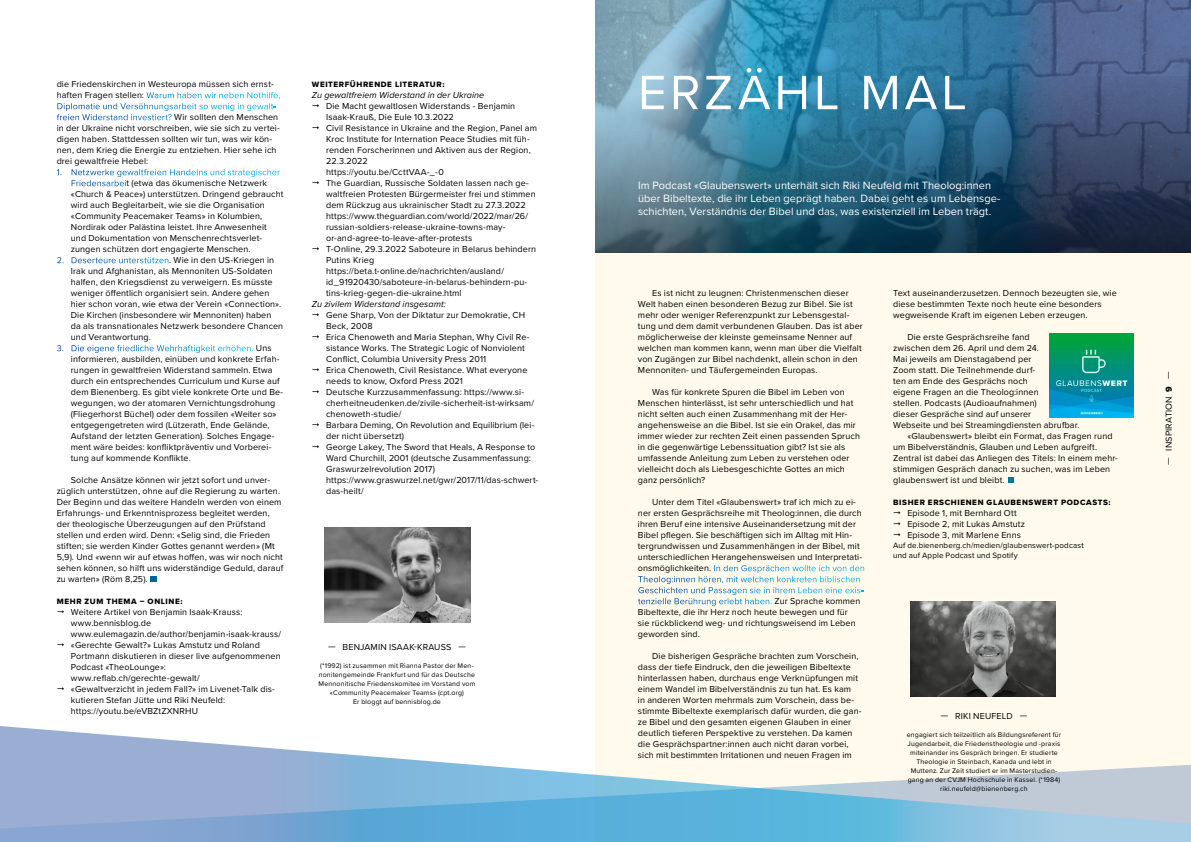
<style>
.page{position:relative;width:1191px;height:842px;background:#fff}
.page>*{position:absolute;margin:0;border:0;box-sizing:border-box;transform-origin:0 0}
.t1{font:50px "Proxima Nova";letter-spacing:.075em;color:#fff}
.t2{font:11px/13px "Proxima Nova";letter-spacing:.005em;color:#fff}
.t3{font:9px/11px "Proxima Nova";letter-spacing:.01em;color:#000}
.t4{font:italic 9px "Proxima Nova";letter-spacing:.005em;color:#000}
.t5{font:8px "Proxima Nova Extrabld";letter-spacing:.075em;color:#000}
.t6{font:8px/10px "Proxima Nova";letter-spacing:.015em;color:#000}
.t7{font:7px/9px "Proxima Nova";letter-spacing:.02em;color:#000;text-align:center}
.s1{color:#fff}
.s2{font-family:"Proxima Nova Extrabld"}
</style>
<div class="page">
<div style="left:595px;top:252px;width:596px;height:590px;background:#fffaec"></div>
<svg style="left:0;top:726px;width:1191px;height:116px"></svg>
<svg style="left:595px;top:0;width:596px;height:76px;background:#4983a8"></svg>
<svg style="left:595px;top:76px;width:596px;height:176px;background:#36627d"></svg>
<img style="left:324px;top:527px;width:146px;height:95px">
<img style="left:910px;top:602px;width:145px;height:94px">
<img style="left:1050px;top:334px;width:83px;height:83px">
<p class="t3" style="left:57px;top:78px;width:225px">die Friedenskirchen in Westeuropa müssen sich ernst&shy;haften Fragen stellen: <span class="s1">Warum haben wir neben Nothilfe, Diplomatie und Versöhnungsarbeit so wenig in gewalt&shy;freien Widerstand investiert?</span> Wir sollten den Menschen in der Ukraine nicht vorschreiben, wie sie sich zu vertei&shy;digen haben. Stattdessen sollten wir tun, was wir kön&shy;nen, dem Krieg die Energie zu entziehen. Hier sehe ich drei gewaltfreie Hebel:</p>
<p class="t3" style="left:71px;top:166px;width:214px;text-indent:-14px"><span class="s1">1. Netzwerke gewaltfreien Handelns und strategischer Friedensarbei</span>t (etwa das ökumenische Netzwerk «Church &amp; Peace») unterstützen. Dringend gebraucht wird auch Begleitarbeit, wie sie die Organisation «Community Peacemaker Teams» in Kolumbien, Nordirak oder Palästina leistet. Ihre Anwesenheit und Dokumentation von Menschenrechtsverlet&shy;zungen schützen dort engagierte Menschen.</p>
<p class="t3" style="left:71px;top:254px;width:214px;text-indent:-14px"><span class="s1">2. Deserteure unterstützen</span>. Wie in den US-Kriegen in Irak und Afghanistan, als Mennoniten US-Soldaten halfen, den Kriegsdienst zu verweigern. Es müsste weniger öffentlich organisiert sein. Andere gehen hier schon voran, wie etwa der Verein «Connection».<br>Die Kirchen (insbesondere wir Mennoniten) haben da als transnationales Netzwerk besondere Chancen und Verantwortung.</p>
<p class="t3" style="left:71px;top:342px;width:214px;text-indent:-14px"><span class="s1">3. Die eigene friedliche Wehrhaftigkeit erhöhen.</span> Uns informieren, ausbilden, einüben und konkrete Erfah&shy;rungen in gewaltfreien Widerstand sammeln. Etwa durch ein entsprechendes Curriculum und Kurse auf dem Bienenberg. Es gibt viele konkrete Orte und Be&shy;wegungen, wo der atomaren Vernichtungsdrohung (Fliegerhorst Büchel) oder dem fossilen «Weiter so» entgegengetreten wird (Lützerath, Ende Gelände, Aufstand der letzten Generation). Solches Engage&shy;ment wäre beides: konfliktpräventiv und Vorberei&shy;tung auf kommende Konflikte.</p>
<p class="t3" style="left:57px;top:474px;width:228px;text-indent:14px">Solche Ansätze können wir jetzt sofort und unver&shy;züglich unterstützen, ohne auf die Regierung zu warten.<br>Der Beginn und das weitere Handeln werden von einem Erfahrungs- und Erkenntnisprozess begleitet werden, der theologische Überzeugungen auf den Prüfstand stellen und erden wird. Denn: «Selig sind, die Frieden stiften; sie werden Kinder Gottes genannt werden» (Mt 5,9). Und «wenn wir auf etwas hoffen, was wir noch nicht sehen können, so hilft uns widerständige Geduld, darauf zu warten» (Röm 8,25). <span class="s1">■</span></p>
<p class="t5" style="left:57px;top:596px;width:127px">MEHR ZUM THEMA – ONLINE:</p>
<p class="t3" style="left:71px;top:606px;width:212px">Weitere Artikel von Benjamin Isaak-Krauss: www.bennisblog.de www.eulemagazin.de/author/benjamin-isaak-krauss/ «Gerechte Gewalt?» Lukas Amstutz und Roland Portmann diskutieren in dieser live aufgenommenen Podcast «TheoLounge»: www.reflab.ch/gerechte-gewalt/<br>«Gewaltverzicht in jedem Fall?» im Livenet-Talk dis&shy;kutieren Stefan Jütte und Riki Neufeld: https://youtu.be/eVBZtZXNRHU</p>
<p class="t5" style="left:312px;top:79px;width:134px">WEITERFÜHRENDE LITERATUR:</p>
<p class="t4" style="left:312px;top:88px;width:174px">Zu gewaltfreiem Widerstand in der Ukraine</p>
<p class="t3" style="left:326px;top:100px;width:212px">Die Macht gewaltlosen Widerstands - Benjamin Isaak-Krauß, Die Eule 10.3.2022<br>Civil Resistance in Ukraine and the Region, Panel am Kroc Institute for Internation Peace Studies mit füh&shy;renden Forscherinnen und Aktiven aus der Region, 22.3.2022<br>https://youtu.be/CcttVAA-_-0<br>The Guardian, Russische Soldaten lassen nach ge&shy;waltfreien Protesten Bürgermeister frei und stimmen dem Rückzug aus ukrainischer Stadt zu 27.3.2022 https://www.theguardian.com/world/2022/mar/26/ russian-soldiers-release-ukraine-towns-may&shy;or-and-agree-to-leave-after-protests<br>T-Online, 29.3.2022 Saboteure in Belarus behindern Putins Krieg https://beta.t-online.de/nachrichten/ausland/ id_91920430/saboteure-in-belarus-behindern-pu&shy;tins-krieg-gegen-die-ukraine.html</p>
<p class="t4" style="left:312px;top:297px;width:135px">Zu zivilem Widerstand insgesamt:</p>
<p class="t3" style="left:326px;top:309px;width:214px">Gene Sharp, Von der Diktatur zur Demokratie, CH Beck, 2008<br>Erica Chenoweth and Maria Stephan, Why Civil Re&shy;sistance Works. The Strategic Logic of Nonviolent Conflict, Columbia University Press 2011<br>Erica Chenoweth, Civil Resistance. What everyone needs to know, Oxford Press 2021<br>Deutsche Kurzzusammenfassung: https://www.si&shy;cherheitneudenken.de/zivile-sicherheit-ist-wirksam/ chenoweth-studie/<br>Barbara Deming, On Revolution and Equilibrium (lei&shy;der nicht übersetzt)<br>George Lakey, The Sword that Heals, A Response to Ward Churchill, 2001 (deutsche Zusammenfassung:<br>Graswurzelrevolution 2017) https://www.graswurzel.net/gwr/2017/11/das-schwert&shy;das-heilt/</p>
<p class="t3" style="left:328px;top:641px;width:139px">— BENJAMIN ISAAK-KRAUSS —</p>
<p class="t7" style="left:319px;top:660px;width:158px">(*1992) ist zusammen mit Rianna Pastor der Men&shy;nonitengemeinde Frankfurt und für das Deutsche Mennonitische Friedenskomitee im Vorstand vom «Community Peacemaker Teams» (cpt.org)<br>Er bloggt auf bennisblog.de</p>
<h1 class="t1" style="left:638px;top:55px;width:330px">ERZÄHL MAL</h1>
<p class="t2" style="left:638px;top:179px;width:364px">Im Podcast «Glaubenswert» unterhält sich Riki Neufeld mit Theolog:innen über Bibeltexte, die ihr Leben geprägt haben. Dabei geht es um Lebensge&shy;schichten, Verständnis der Bibel und das, was existenziell im Leben trägt.</p>
<p class="t3" style="left:638px;top:287px;width:226px;text-indent:14px">Es ist nicht zu leugnen: Christenmenschen dieser Welt haben einen besonderen Bezug zur Bibel. Sie ist mehr oder weniger Referenzpunkt zur Lebensgestal&shy;tung und dem damit verbundenen Glauben. Das ist aber möglicherweise der kleinste gemeinsame Nenner auf welchen man kommen kann, wenn man über die Vielfalt von Zugängen zur Bibel nachdenkt, allein schon in den Mennoniten- und Täufergemeinden Europas.</p>
<p class="t3" style="left:638px;top:386px;width:223px;text-indent:14px">Was für konkrete Spuren die Bibel im Leben von Menschen hinterlässt, ist sehr unterschiedlich und hat nicht selten auch einen Zusammenhang mit der Her&shy;angehensweise an die Bibel. Ist sie ein Orakel, das mir immer wieder zur rechten Zeit einen passenden Spruch in die gegenwärtige Lebenssituation gibt? Ist sie als umfassende Anleitung zum Leben zu verstehen oder vielleicht doch als Liebesgeschichte Gottes an mich ganz persönlich?</p>
<p class="t3" style="left:638px;top:496px;width:228px;text-indent:14px">Unter dem Titel «Glaubenswert» traf ich mich zu ei&shy;ner ersten Gesprächsreihe mit Theolog:innen, die durch ihren Beruf eine intensive Auseinandersetzung mit der Bibel pflegen. Sie beschäftigen sich im Alltag mit Hin&shy;tergrundwissen und Zusammenhängen in der Bibel, mit unterschiedlichen Herangehensweisen und Interpretati&shy;onsmöglichkeiten. <span class="s1">In den Gesprächen wollte ich von den Theolog:innen hören, mit welchen konkreten biblischen Geschichten und Passagen sie in ihrem Leben eine exis&shy;tenzielle Berührung erlebt haben.</span> Zur Sprache kommen Bibeltexte, die ihr Herz noch heute bewegen und für<br>sie rückblickend weg- und richtungsweisend im Leben geworden sind.</p>
<p class="t3" style="left:638px;top:650px;width:225px;text-indent:14px">Die bisherigen Gespräche brachten zum Vorschein, dass der tiefe Eindruck, den die jeweiligen Bibeltexte hinterlassen haben, durchaus enge Verknüpfungen mit einem Wandel im Bibelverständnis zu tun hat. Es kam<br>in anderen Worten mehrmals zum Vorschein, dass be&shy;stimmte Bibeltexte exemplarisch dafür wurden, die gan&shy;ze Bibel und den gesamten eigenen Glauben in einer deutlich tieferen Perspektive zu verstehen. Da kamen die Gesprächspartner:innen auch nicht daran vorbei, sich mit bestimmten Irritationen und neuen Fragen im</p>
<p class="t3" style="left:893px;top:287px;width:225px">Text auseinanderzusetzen. Dennoch bezeugten sie, wie diese bestimmten Texte noch heute eine besonders wegweisende Kraft im eigenen Leben erzeugen.</p>
<p class="t3" style="left:907px;top:331px;width:124px">Die erste Gesprächsreihe fand</p>
<p class="t3" style="left:893px;top:342px;width:147px">zwischen dem 26. April und dem 24.</p>
<p class="t3" style="left:893px;top:353px;width:140px">Mai jeweils am Dienstagabend per</p>
<p class="t3" style="left:893px;top:364px;width:144px">Zoom statt. Die Teilnehmende durf-</p>
<p class="t3" style="left:893px;top:375px;width:136px">ten am Ende des Gesprächs noch</p>
<p class="t3" style="left:893px;top:386px;width:147px">eigene Fragen an die Theolog:innen</p>
<p class="t3" style="left:893px;top:397px;width:145px">stellen. Podcasts (Audioaufnahmen)</p>
<p class="t3" style="left:893px;top:408px;width:140px">dieser Gespräche sind auf unserer</p>
<p class="t3" style="left:893px;top:419px;width:188px">Webseite und bei Streamingdiensten abrufbar.</p>
<p class="t3" style="left:907px;top:430px;width:207px">«Glaubenswert» bleibt ein Format, das Fragen rund</p>
<p class="t3" style="left:893px;top:441px;width:205px">um Bibelverständnis, Glauben und Leben aufgreift.</p>
<p class="t3" style="left:893px;top:452px;width:226px">Zentral ist dabei das Anliegen des Titels: In einem mehr-</p>
<p class="t3" style="left:893px;top:463px;width:218px">stimmigen Gespräch danach zu suchen, was im Leben</p>
<p class="t3" style="left:893px;top:474px;width:123px">glaubenswert ist und bleibt. <span class="s1">■</span></p>
<p class="t5" style="left:893px;top:497px;width:219px">BISHER ERSCHIENEN GLAUBENSWERT PODCASTS:</p>
<p class="t3" style="left:907px;top:507px;width:119px">Episode 1, mit Bernhard Ott<br>Episode 2, mit Lukas Amstutz<br>Episode 3, mit Marlene Enns</p>
<p class="t6" style="left:893px;top:540px;width:192px">Auf de.bienenberg.ch/medien/glaubenswert-podcast und auf Apple Podcast und Spotify</p>
<p class="t3" style="left:940px;top:710px;width:88px">— RIKI NEUFELD —</p>
<p class="t7" style="left:906px;top:730px;width:156px">engagiert sich teilzeitlich als Bildungsreferent für Jugendarbeit, die Friedenstheologie und -praxis miteinander ins Gespräch bringen. Er studierte Theologie in Steinbach, Kanada und lebt in Muttenz. Zur Zeit studiert er im Masterstudien&shy;gang an der CVJM Hochschule in Kassel. (*1984) riki.neufeld@bienenberg.ch</p>
<p class="t3" style="left:1163px;top:465px;width:95px;rotate:-90deg">— INSPIRATION <span class="s2">9</span> —</p>
</div>
